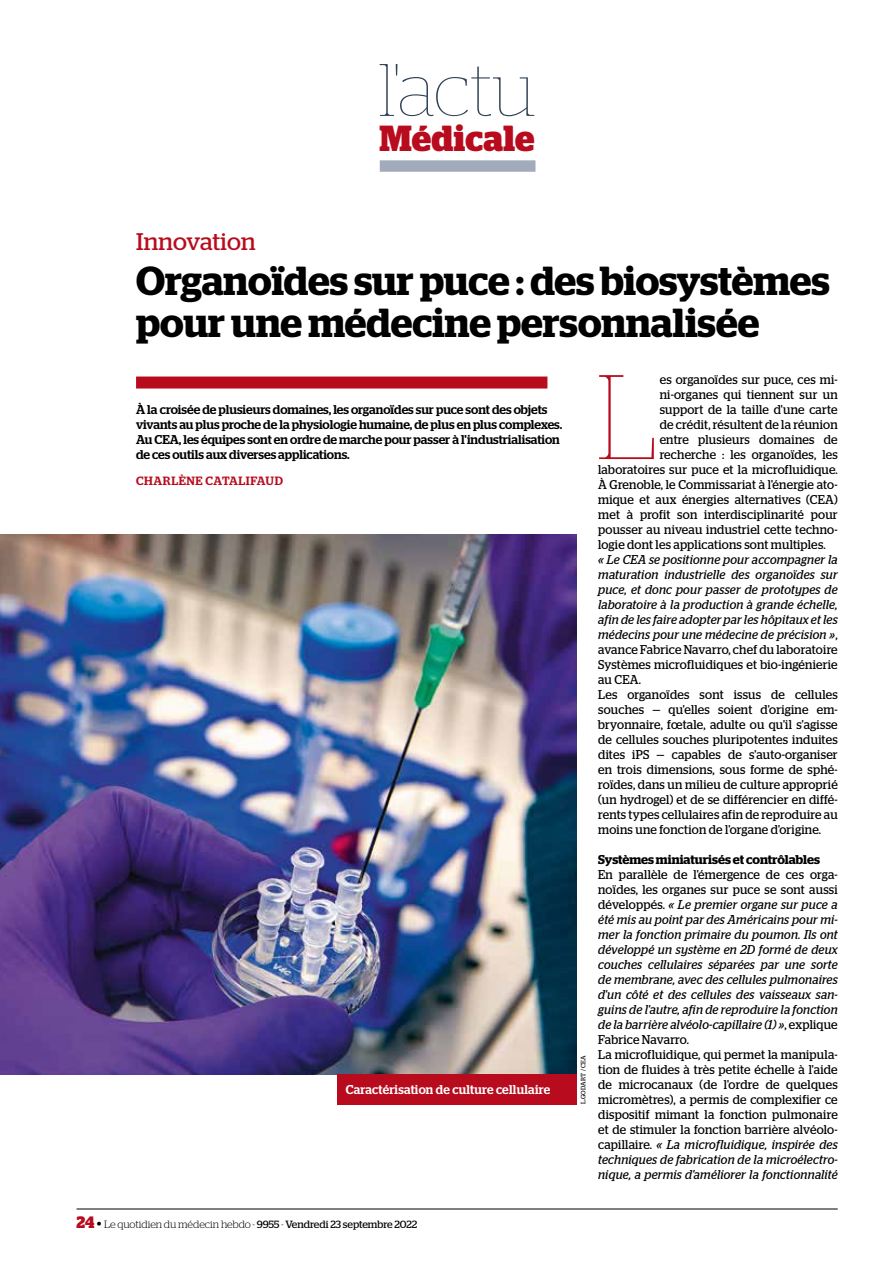
<style>
.page{position:relative;width:893px;height:1263px;background:#fff}
.page>*{position:absolute;margin:0;border:0;box-sizing:border-box;transform-origin:0 0}
.t1{font:100 119.85px "Stag";color:#b80c1e;scale:.9 1}
.t2{font:100 74.1px "Stag";color:#304155}
.t3{font:600 40.5px/42px "Stag";color:#000}
.t4{font:700 36.15px "Stag";letter-spacing:.005em;color:#b80c1e;scale:.95 1}
.t5{font:24px "Stag";letter-spacing:.005em;color:#b80c1e}
.t6{font:12.75px/15px "Stag";letter-spacing:.015em;color:#000;scale:.95 1}
.t7{font:italic 12.75px/15px "Stag";letter-spacing:.02em;color:#000;scale:.95 1}
.t8{font:500 12.75px/15px "Stag";color:#000}
.t9{font:600 12.75px "Stag";color:#000}
.t10{font:500 12.75px "Stag";letter-spacing:.02em;color:#fff;scale:.96 1}
.t11{font:500 12px "Stag";letter-spacing:.05em;color:#b80c1e}
.t12{font:300 10.5px "Stag";color:#000}
.t13{font:6.3px "Stag";letter-spacing:.05em;color:#000}
.s1{font-weight:700;font-size:16.5px;color:#b80c1e}
.s2{font-weight:400;font-size:15px}
.s3{font-weight:400}
.s4{font-style:italic}
.s5{font-style:normal}
</style>
<div class="page">
<hr style="left:77px;top:1209px;width:761px;height:1px;background:#000">
<div style="left:380px;top:160px;width:155px;height:12px;background:#a1abbc"></div>
<img style="left:0;top:534px;width:577px;height:540px">
<div style="left:136px;top:376px;width:411px;height:12px;background:#b80c1e"></div>
<div style="left:337px;top:1074px;width:240px;height:30px;background:#b80c1e"></div>
<h2 class="t2" style="left:379px;top:49px;width:158px">l'actu</h2>
<h3 class="t4" style="left:380px;top:117px;width:165px">Médicale</h3>
<h3 class="t5" style="left:136px;top:228px;width:121px">Innovation</h3>
<h3 class="t3" style="left:136px;top:260px;width:695px">Organoïdes sur puce : des biosystèmes pour une médecine personnalisée</h3>
<p class="t8" style="left:136px;top:402px;width:428px">À la croisée de plusieurs domaines, les organoïdes sur puce sont des objets vivants au plus proche de la physiologie humaine, de plus en plus complexes.<br>Au CEA, les équipes sont en ordre de marche pour passer à l'industrialisation de ces outils aux diverses applications.</p>
<p class="t11" style="left:136px;top:473px;width:148px">CHARLÈNE CATALIFAUD</p>
<p class="t10" style="left:346px;top:1082px;width:214px">Caractérisation de culture cellulaire</p>
<p class="t12" style="left:77px;top:1218px;width:342px"><span class="s1">24</span> <span class="s2">•</span> Le quotidien du médecin hebdo - <span class="s3">9955</span> - <span class="s3">Vendredi 23 septembre 2022</span></p>
<p class="t13" style="left:580px;top:1104px;width:50px;rotate:-90deg">L.GODART / CEA</p>
<h1 class="t1" style="left:597px;top:351px;width:67px">L</h1>
<p class="t6" style="left:660px;top:372px;width:189px">es organoïdes sur puce, ces mi-</p>
<p class="t6" style="left:660px;top:387px;width:189px">ni-organes qui tiennent sur un</p>
<p class="t6" style="left:660px;top:402px;width:189px">support de la taille d'une carte</p>
<p class="t6" style="left:660px;top:417px;width:189px">de crédit, résultent de la réunion</p>
<p class="t6" style="left:660px;top:432px;width:189px">entre plusieurs domaines de</p>
<p class="t6" style="left:660px;top:447px;width:189px">recherche : les organoïdes, les</p>
<p class="t6" style="left:598px;top:462px;width:254px">laboratoires sur puce et la microfluidique.</p>
<p class="t6" style="left:598px;top:477px;width:254px">À Grenoble, le Commissariat à l'énergie ato-</p>
<p class="t6" style="left:598px;top:492px;width:254px">mique et aux énergies alternatives (CEA)</p>
<p class="t6" style="left:598px;top:507px;width:254px">met à profit son interdisciplinarité pour</p>
<p class="t6" style="left:598px;top:522px;width:254px">pousser au niveau industriel cette techno-</p>
<p class="t6" style="left:598px;top:537px;width:241px">logie dont les applications sont multiples.</p>
<p class="t6" style="left:598px;top:552px;width:254px"><span class="s4">« Le CEA se positionne pour accompagner la maturation industrielle des organoïdes sur puce, et donc pour passer de prototypes de laboratoire à la production à grande échelle, afin de les faire adopter par les hôpitaux et les médecins pour une médecine de précision »</span>, avance Fabrice Navarro, chef du laboratoire Systèmes microfluidiques et bio-ingénierie au CEA.<br>Les organoïdes sont issus de cellules souches — qu'elles soient d'origine em&shy;bryonnaire, fœtale, adulte ou qu'il s'agisse de cellules souches pluripotentes induites dites iPS — capables de s'auto-organiser en trois dimensions, sous forme de sphé&shy;roïdes, dans un milieu de culture approprié (un hydrogel) et de se différencier en diffé&shy;rents types cellulaires afin de reproduire au moins une fonction de l'organe d'origine.</p>
<p class="t9" style="left:598px;top:852px;width:223px">Systèmes miniaturisés et contrôlables</p>
<p class="t7" style="left:598px;top:867px;width:254px"><span class="s5">En parallèle de l'émergence de ces orga&shy;noïdes, les organes sur puce se sont aussi développés.</span> « Le premier organe sur puce a été mis au point par des Américains pour mi&shy;mer la fonction primaire du poumon. Ils ont développé un système en 2D formé de deux couches cellulaires séparées par une sorte de membrane, avec des cellules pulmonaires d'un côté et des cellules des vaisseaux san&shy;guins de l'autre, afin de reproduire la fonction de la barrière alvéolo-capillaire (1) »<span class="s5">, explique Fabrice Navarro.<br>La microfluidique, qui permet la manipula&shy;tion de fluides à très petite échelle à l'aide de microcanaux (de l'ordre de quelques micromètres), a permis de complexifier ce dispositif mimant la fonction pulmonaire et de stimuler la fonction barrière alvéolo&shy;capillaire.</span> « La microfluidique, inspirée des techniques de fabrication de la microélectro&shy;nique, a permis d'améliorer la fonctionnalité</p>
</div>
